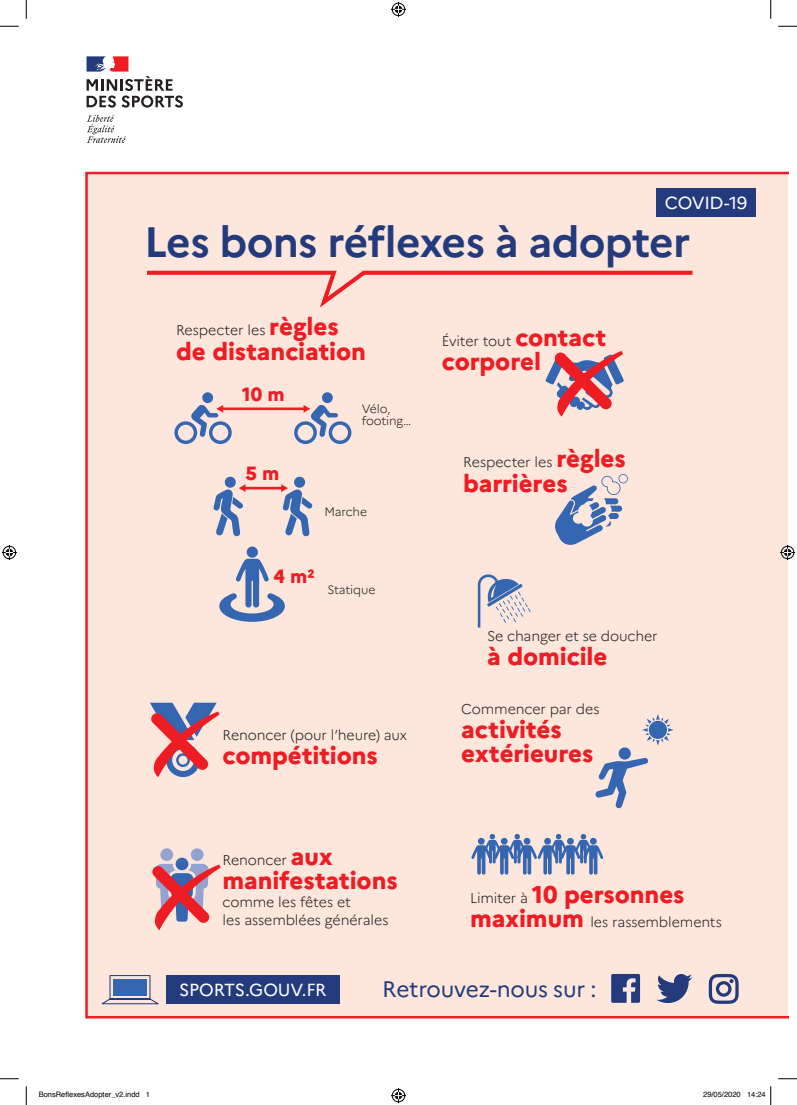
<style>
.page{position:relative;width:797px;height:1105px;background:#fff}
.page>*{position:absolute;margin:0;border:0;box-sizing:border-box;transform-origin:0 0}
.t1{font:700 42.5px "Marianne";letter-spacing:-.02em;color:#233b7d}
.t2{font:800 24.25px/24.2px "Marianne";letter-spacing:-.005em;color:#ee1d23}
.t3{font:22.5px "Marianne";letter-spacing:-.01em;color:#233b7d}
.t4{font:800 19.12px "Marianne";color:#ee1d23}
.t5{font:17.5px "Marianne";letter-spacing:-.02em;color:#fff}
.t6{font:300 14.12px/18.1px "Marianne";letter-spacing:-.01em;color:#231f20}
.t7{font:300 12.12px/12.1px "Marianne";letter-spacing:-.015em;color:#231f20}
.t8{font:7.5px "Helvetica";color:#000}
.s1{font-weight:800;font-size:24.25px;color:#ee1d23}
.s2{font-weight:300;font-size:14.12px;color:#231f20}
</style>
<div class="page">
<svg style="left:87px;top:115px;width:39px;height:28px"></svg>
<svg style="left:86px;top:56px;width:97px;height:52px"></svg>
<div style="left:85px;top:172px;width:703px;height:846px;background:#fde7dc"></div>
<svg style="left:471px;top:834px;width:132px;height:41px;background:#9aa7c6"></svg>
<svg style="left:554px;top:474px;width:74px;height:73px;background:#bdbece"></svg>
<svg style="left:478px;top:574px;width:53px;height:53px;background:#c8c5d0"></svg>
<svg style="left:595px;top:714px;width:78px;height:95px;background:#d7cfd3"></svg>
<div style="left:160px;top:848px;width:13px;height:13px;background:#94a2d1;border-radius:50%"></div>
<div style="left:191px;top:848px;width:12px;height:13px;background:#94a2d1;border-radius:50%"></div>
<svg style="left:152px;top:858px;width:68px;height:72px;background:#d3939e"></svg>
<svg style="left:150px;top:703px;width:69px;height:74px;background:#c68c9c"></svg>
<svg style="left:545px;top:351px;width:79px;height:66px;background:#ce929f"></svg>
<div style="left:247px;top:546px;width:11px;height:12px;background:#3566b1;border-radius:50%"></div>
<svg style="left:219px;top:559px;width:66px;height:63px;background:#aeb4cb"></svg>
<div style="left:202px;top:392px;width:11px;height:11px;background:#3566b1;border-radius:50%"></div>
<div style="left:322px;top:392px;width:11px;height:11px;background:#3566b1;border-radius:50%"></div>
<svg style="left:174px;top:404px;width:177px;height:40px;background:#d3c4cc"></svg>
<div style="left:225px;top:477px;width:11px;height:11px;background:#3566b1;border-radius:50%"></div>
<div style="left:294px;top:477px;width:11px;height:11px;background:#3566b1;border-radius:50%"></div>
<svg style="left:213px;top:484px;width:100px;height:52px;background:#c4bdca"></svg>
<div style="left:656px;top:188px;width:99px;height:29px;background:#233b7d"></div>
<div style="left:166px;top:975px;width:173px;height:29px;background:#233b7d"></div>
<svg style="left:98px;top:974px;width:64px;height:31px"></svg>
<div style="left:113px;top:979px;width:34px;height:16px;background:#3566b1"></div>
<svg style="left:611px;top:974px;width:29px;height:29px"></svg>
<svg style="left:656px;top:974px;width:36px;height:29px"></svg>
<svg style="left:708px;top:974px;width:30px;height:30px"></svg>
<svg style="left:0;top:25px;width:19px;height:2px"></svg>
<svg style="left:778px;top:25px;width:19px;height:2px"></svg>
<svg style="left:0;top:1078px;width:19px;height:1px"></svg>
<svg style="left:778px;top:1078px;width:19px;height:1px"></svg>
<svg style="left:25px;top:0;width:2px;height:19px"></svg>
<svg style="left:25px;top:1086px;width:2px;height:19px"></svg>
<svg style="left:770px;top:0;width:1px;height:19px"></svg>
<svg style="left:391px;top:2px;width:15px;height:15px"></svg>
<svg style="left:391px;top:1088px;width:15px;height:15px"></svg>
<svg style="left:2px;top:545px;width:15px;height:15px"></svg>
<svg style="left:780px;top:545px;width:15px;height:15px"></svg>
<svg style="left:770px;top:1086px;width:1px;height:19px"></svg>
<p class="t5" style="left:665px;top:192px;width:84px">COVID-19</p>
<h1 class="t1" style="left:144px;top:216px;width:547px">Les bons réflexes à adopter</h1>
<p class="t6" style="left:176px;top:321px;width:164px">Respecter les <span class="s1">règles</span></p>
<h2 class="t2" style="left:176px;top:339px;width:191px">de distanciation</h2>
<h3 class="t4" style="left:242px;top:382px;width:44px">10 m</h3>
<h3 class="t4" style="left:245px;top:462px;width:35px">5 m</h3>
<p class="t7" style="left:362px;top:402px;width:51px">Vélo, footing…</p>
<p class="t7" style="left:324px;top:505px;width:44px">Marche</p>
<h3 class="t4" style="left:273px;top:565px;width:43px">4 m2</h3>
<p class="t7" style="left:327px;top:583px;width:49px">Statique</p>
<p class="t6" style="left:222px;top:726px;width:186px">Renoncer (pour l’heure) aux</p>
<h2 class="t2" style="left:222px;top:743px;width:157px">compétitions</h2>
<p class="t6" style="left:442px;top:332px;width:166px">Éviter tout <span class="s1">contact</span></p>
<h2 class="t2" style="left:442px;top:350px;width:101px">corporel</h2>
<p class="t6" style="left:463px;top:453px;width:164px">Respecter les <span class="s1">règles</span></p>
<h2 class="t2" style="left:463px;top:471px;width:106px">barrières</h2>
<p class="t6" style="left:487px;top:627px;width:172px">Se changer et se doucher</p>
<h2 class="t2" style="left:487px;top:644px;width:122px">à domicile</h2>
<p class="t6" style="left:461px;top:700px;width:140px">Commencer par des</p>
<h2 class="t2" style="left:461px;top:717px;width:134px">activités extérieures</h2>
<p class="t6" style="left:222px;top:851px;width:112px">Renoncer <span class="s1">aux</span></p>
<h2 class="t2" style="left:222px;top:868px;width:177px">manifestations</h2>
<p class="t6" style="left:222px;top:893px;width:167px">comme les fêtes et<br>les assemblées générales</p>
<h2 class="t2" style="left:470px;top:882px;width:216px"><span class="s2">Limiter à</span> 10 personnes</h2>
<p class="t6" style="left:470px;top:913px;width:253px"><span class="s1">maximum</span> les rassemblements</p>
<p class="t5" style="left:179px;top:979px;width:149px">SPORTS.GOUV.FR</p>
<h3 class="t3" style="left:382px;top:976px;width:216px">Retrouvez-nous sur :</h3>
<p class="t8" style="left:39px;top:1089px;width:113px">BonsReflexesAdopter_v2.indd 1</p>
<p class="t8" style="left:703px;top:1089px;width:64px">29/05/2020 14:24</p>
</div>
